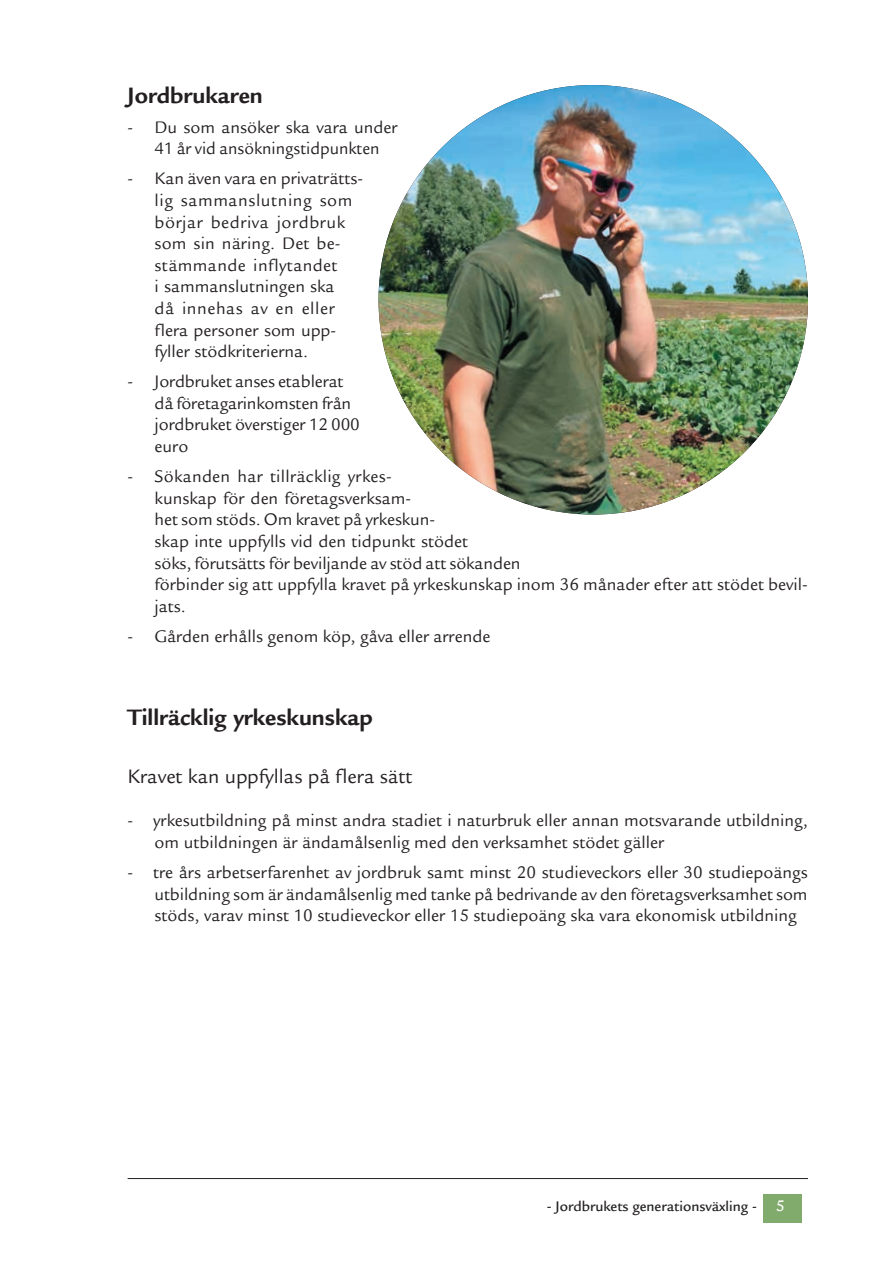
<style>
.page{position:relative;width:893px;height:1263px;background:#fff}
.page>*{position:absolute;margin:0;border:0;box-sizing:border-box;transform-origin:0 0}
.t1{font:700 24px "Legacy Sans";color:#231f20}
.t2{font:21px "Legacy Sans";color:#231f20}
.t3{font:18px/21.6px "Legacy Sans";color:#231f20}
.t4{font:500 15px "Legacy Sans";color:#231f20}
.s1{font-size:16.5px;color:#fff}
</style>
<div class="page">
<div style="left:763px;top:1194px;width:39px;height:28px;background:#81aa6d"></div>
<hr style="left:128px;top:1178px;width:680px;height:1px;background:#231f20">
<img style="left:378px;top:85px;width:430px;height:429px;border-radius:215px">
<h1 class="t1" style="left:128px;top:81px;width:137px">Jordbrukaren</h1>
<p class="t3" style="left:128px;top:116px;width:271px;text-align:center">- Du som ansöker ska vara under<br>41 år vid ansökningstidpunkten</p>
<p class="t3" style="left:155px;top:168px;width:210px;text-indent:-27px">- Kan även vara en privaträtts&shy;lig sammanslutning som börjar bedriva jordbruk som sin näring. Det be&shy;stämmande inflytandet<br>i sammanslutningen ska<br>då innehas av en eller flera personer som upp&shy;fyller stödkriterierna.</p>
<p class="t3" style="left:155px;top:371px;width:207px;text-indent:-27px">- Jordbruket anses etablerat då företagarinkomsten från jordbruket överstiger 12 000 euro</p>
<p class="t3" style="left:155px;top:466px;width:655px;text-indent:-27px">- Sökanden har tillräcklig yrkes-<br>kunskap för den företagsverksam-<br>het som stöds. Om kravet på yrkeskun-<br>skap inte uppfylls vid den tidpunkt stödet<br>söks, förutsätts för beviljande av stöd att sökanden<br>förbinder sig att uppfylla kravet på yrkeskunskap inom 36 månader efter att stödet bevil&shy;jats.</p>
<p class="t3" style="left:128px;top:626px;width:364px">- Gården erhålls genom köp, gåva eller arrende</p>
<h1 class="t1" style="left:128px;top:704px;width:247px">Tillräcklig yrkeskunskap</h1>
<p class="t2" style="left:128px;top:764px;width:286px">Kravet kan uppfyllas på flera sätt</p>
<p class="t3" style="left:155px;top:810px;width:655px;text-indent:-27px">- yrkesutbildning på minst andra stadiet i naturbruk eller annan motsvarande utbildning, om utbildningen är ändamålsenlig med den verksamhet stödet gäller</p>
<p class="t3" style="left:155px;top:862px;width:655px;text-align:justify;text-indent:-27px">- tre års arbetserfarenhet av jordbruk samt minst 20 studieveckors eller 30 studiepoängs utbildning som är ändamålsenlig med tanke på bedrivande av den företagsverksamhet som stöds, varav minst 10 studieveckor eller 15 studiepoäng ska vara ekonomisk utbildning</p>
<p class="t4" style="left:547px;top:1197px;width:239px">- Jordbrukets generationsväxling - <span class="s1">5</span></p>
</div>
